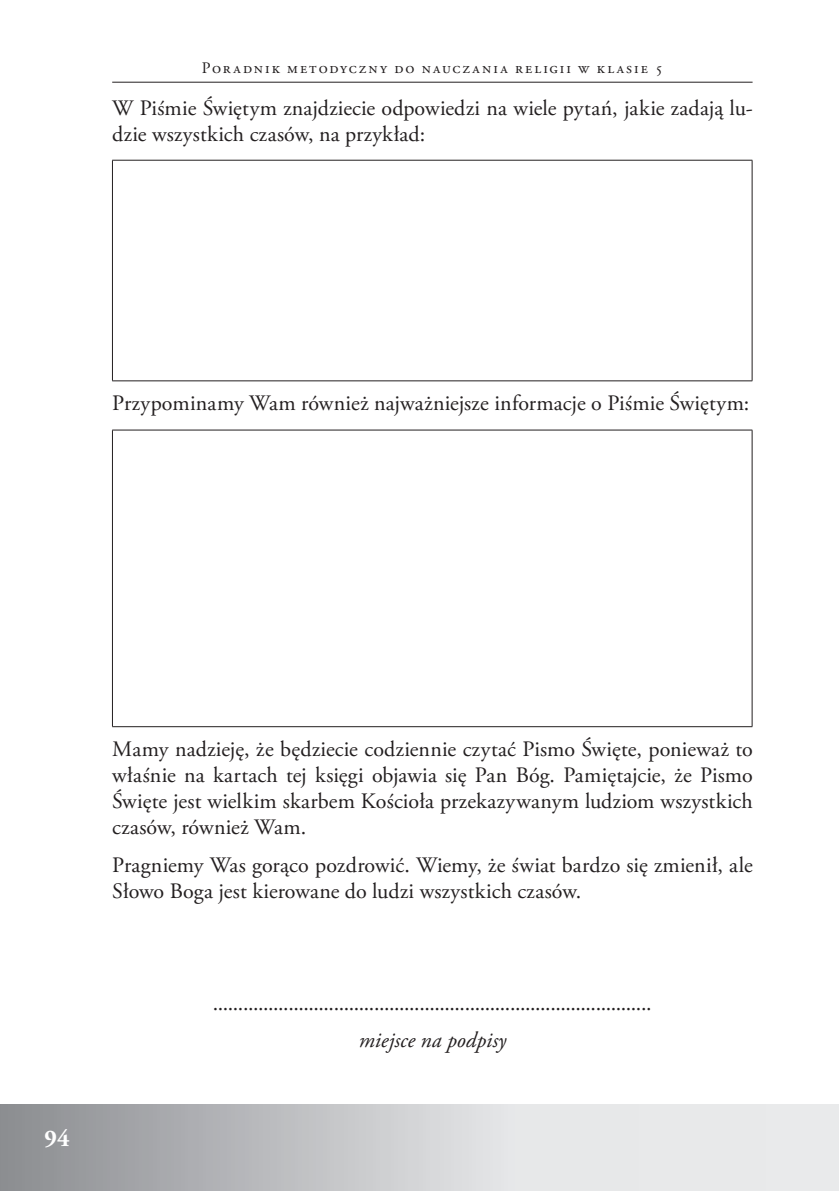
<style>
.page{position:relative;width:839px;height:1191px;background:#fff}
.page>*{position:absolute;margin:0;border:0;box-sizing:border-box;transform-origin:0 0}
.t1{font:700 24px "Adobe Garamond Pro";color:#fff}
.t2{font:22px/26px "Adobe Garamond Pro";letter-spacing:.01em;color:#231f20}
.t3{font:italic 22px "Adobe Garamond Pro";color:#231f20}
.t4{font:16px "Adobe Garamond Pro";letter-spacing:.125em;color:#231f20}
</style>
<div class="page">
<svg style="left:0;top:1104px;width:839px;height:86px;background:#caccce"></svg>
<hr style="left:112px;top:82px;width:641px;height:1px;background:#231f20">
<hr style="left:112px;top:160px;width:640px;height:1px;background:#231f20">
<hr style="left:112px;top:160px;width:1px;height:220px;background:#231f20">
<hr style="left:752px;top:160px;width:1px;height:220px;background:#231f20">
<hr style="left:112px;top:380px;width:640px;height:1px;background:#231f20">
<hr style="left:112px;top:430px;width:640px;height:1px;background:#231f20">
<hr style="left:112px;top:430px;width:1px;height:296px;background:#231f20">
<hr style="left:752px;top:430px;width:1px;height:296px;background:#231f20">
<hr style="left:112px;top:726px;width:640px;height:1px;background:#231f20">
<svg style="left:49px;top:1154px;width:11px;height:36px"></svg>
<p class="t4" style="left:202px;top:58px;width:463px">Poradnik metodyczny do nauczania religii w klasie 5</p>
<p class="t2" style="left:112px;top:95px;width:642px">W Piśmie Świętym znajdziecie odpowiedzi na wiele pytań, jakie zadają lu&shy;dzie wszystkich czasów, na przykład:</p>
<p class="t2" style="left:112px;top:391px;width:639px">Przypominamy Wam również najważniejsze informacje o Piśmie Świętym:</p>
<p class="t1" style="left:45px;top:1124px;width:26px">94</p>
<p class="t2" style="left:112px;top:737px;width:642px;text-align:justify">Mamy nadzieję, że będziecie codziennie czytać Pismo Święte, ponieważ to właśnie na kartach tej księgi objawia się Pan Bóg. Pamiętajcie, że Pismo Święte jest wielkim skarbem Kościoła przekazywanym ludziom wszystkich czasów, również Wam.</p>
<p class="t2" style="left:112px;top:852px;width:642px">Pragniemy Was gorąco pozdrowić. Wiemy, że świat bardzo się zmienił, ale<br>Słowo Boga jest kierowane do ludzi wszystkich czasów.</p>
<p class="t2" style="left:213px;top:990px;width:440px">.......................................................................................</p>
<p class="t3" style="left:359px;top:1026px;width:149px">miejsce na podpisy</p>
</div>
